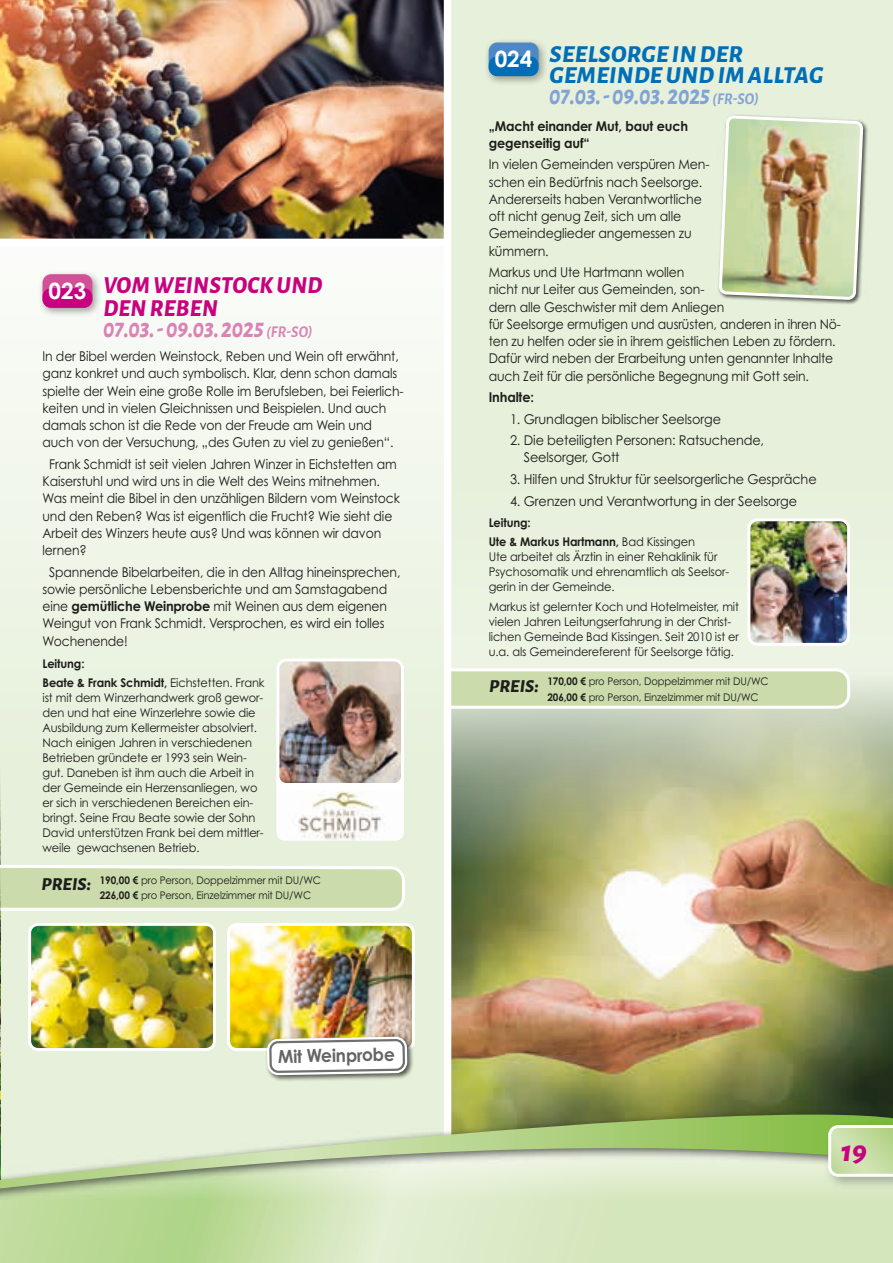
<style>
.page{position:relative;width:893px;height:1263px;background:#fff}
.page>*{position:absolute;margin:0;border:0;box-sizing:border-box;transform-origin:0 0}
.t1{font:italic 800 30px "Alegreya Sans";color:#c7027f}
.t2{font:italic 800 24px/21px "Alegreya Sans";letter-spacing:.02em;color:#006fb7}
.t3{font:italic 800 24px/21.8px "Alegreya Sans";letter-spacing:.02em;color:#c7027f;scale:.95 1}
.t4{font:700 22.5px "Century Gothic Pro";color:#fff}
.t5{font:700 18px "Century Gothic Pro";color:#646463;scale:.95 1}
.t6{font:13.5px/17.2px "Century Gothic Pro";letter-spacing:-.01em;color:#1d1d1b;scale:.92 1}
.t7{font:13.5px/17.2px "Century Gothic Pro";letter-spacing:-.01em;color:#1d1d1b;scale:.95 1}
.t8{font:13.5px/17.2px "Century Gothic Pro";letter-spacing:-.01em;color:#1d1d1b;scale:.93 1}
.t9{font:700 13.5px/17.2px "Century Gothic Pro";letter-spacing:-.01em;color:#1d1d1b;scale:.95 1}
.t10{font:12px/15px "Century Gothic Pro";letter-spacing:-.01em;color:#1d1d1b;scale:.95 1}
.t11{font:700 12px/19.2px "Century Gothic Pro";letter-spacing:-.01em;color:#1d1d1b;scale:.95 1}
.t12{font:10.5px/15.6px "Century Gothic Pro";letter-spacing:-.01em;color:#1d1d1b;scale:.95 1}
.s1{color:#dc83b5}
.s2{font-weight:700;font-size:16.5px;color:#dc83b5}
.s3{font-weight:700}
.s4{font-weight:400}
.s5{font-family:"Alegreya Sans";font-weight:800;font-style:italic;font-size:18px}
.s6{color:#82a3d6}
.s7{font-weight:700;font-size:16.5px;color:#82a3d6}
</style>
<div class="page">
<svg style="left:1px;top:317px;width:443px;height:791px;fill:#edf4e5"></svg>
<hr style="left:0;top:0;width:1px;height:1199px;background:#e6f0da">
<div style="left:447px;top:0;width:446px;height:1199px;background:#e6f0da"></div>
<img style="left:0;top:780px;width:1px;height:328px">
<img style="left:451px;top:689px;width:442px;height:419px">
<svg style="left:0;top:863px;width:406px;height:49px"></svg>
<div style="left:37px;top:269px;width:65px;height:48px;background:#1d1d1b;opacity:.4"></div>
<div style="left:43px;top:274px;width:49px;height:34px;background:#d15098;border-radius:9px"></div>
<div style="left:43px;top:288px;width:49px;height:20px;background:#c7027f;border-radius:9px"></div>
<img style="left:228px;top:924px;width:185px;height:125px">
<div style="left:227px;top:923px;width:188px;height:128px;border:3px solid #fff;border-radius:9px"></div>
<img style="left:30px;top:924px;width:185px;height:125px">
<div style="left:28px;top:923px;width:188px;height:128px;border:3px solid #fff;border-radius:9px"></div>
<div style="left:276px;top:768px;width:128px;height:72px;background:#fff;border-radius:9px"></div>
<img style="left:277px;top:791px;width:126px;height:49px">
<img style="left:280px;top:662px;width:120px;height:120px">
<div style="left:276px;top:658px;width:128px;height:128px;border:3px solid #fff;border-radius:9px"></div>
<div style="left:265px;top:1034px;width:149px;height:48px;background:#1d1d1b;opacity:.75"></div>
<svg style="left:265px;top:1036px;width:144px;height:39px"></svg>
<img style="left:0;top:0;width:444px;height:239px">
<svg style="left:451px;top:667px;width:401px;height:43px"></svg>
<img style="left:751px;top:522px;width:95px;height:120px">
<div style="left:747px;top:518px;width:103px;height:128px;border:3px solid #fff;border-radius:9px"></div>
<div style="left:483px;top:37px;width:65px;height:48px;background:#1d1d1b;opacity:.4"></div>
<div style="left:489px;top:43px;width:50px;height:33px;background:#4e87c6;border-radius:9px"></div>
<div style="left:489px;top:56px;width:50px;height:20px;background:#006fb7;border-radius:9px"></div>
<div style="left:717px;top:113px;width:151px;height:192px;background:#1d1d1b;opacity:.75"></div>
<img style="left:720px;top:114px;width:145px;height:188px">
<div style="left:444px;top:0;width:7px;height:1208px;background:#fff"></div>
<svg style="left:0;top:1219px;width:893px;height:44px"></svg>
<div style="left:0;top:1108px;width:893px;height:111px;background:#1d1d1b;opacity:.75"></div>
<svg style="left:0;top:1114px;width:893px;height:74px"></svg>
<div style="left:823px;top:1120px;width:70px;height:70px;background:#1d1d1b;opacity:.3"></div>
<svg style="left:828px;top:1125px;width:65px;height:52px"></svg>
<div style="left:0;top:239px;width:446px;height:7px;background:#fff"></div>
<h3 class="t4" style="left:49px;top:277px;width:39px">023</h3>
<h2 class="t3" style="left:103px;top:273px;width:232px">VOM WEINSTOCK UND<br>DEN REBEN<br><span class="s1">07.03. - 09.03. 2025</span> <span class="s2">(FR-SO)</span></h2>
<p class="t6" style="left:43px;top:347px;width:394px">In der Bibel werden Weinstock, Reben und Wein oft erwähnt, ganz konkret und auch symbolisch. Klar, denn schon damals spielte der Wein eine große Rolle im Berufsleben, bei Feierlich&shy;keiten und in vielen Gleichnissen und Beispielen. Und auch damals schon ist die Rede von der Freude am Wein und auch von der Versuchung, „des Guten zu viel zu genießen“.</p>
<p class="t6" style="left:43px;top:455px;width:390px;text-indent:7px">Frank Schmidt ist seit vielen Jahren Winzer in Eichstetten am Kaiserstuhl und wird uns in die Welt des Weins mitnehmen.<br>Was meint die Bibel in den unzähligen Bildern vom Weinstock und den Reben? Was ist eigentlich die Frucht? Wie sieht die Arbeit des Winzers heute aus? Und was können wir davon lernen?</p>
<p class="t6" style="left:43px;top:563px;width:391px;text-indent:7px">Spannende Bibelarbeiten, die in den Alltag hineinsprechen, sowie persönliche Lebensberichte und am Samstagabend eine <span class="s3">gemütliche Weinprobe</span> mit Weinen aus dem eigenen Weingut von Frank Schmidt. Versprochen, es wird ein tolles Wochenende!</p>
<p class="t11" style="left:43px;top:653px;width:235px">Leitung:<br>Beate &amp; Frank Schmidt, <span class="s4">Eichstetten. Frank</span></p>
<p class="t10" style="left:43px;top:690px;width:234px">ist mit dem Winzerhandwerk groß gewor&shy;den und hat eine Winzerlehre sowie die Ausbildung zum Kellermeister absolviert.<br>Nach einigen Jahren in verschiedenen Betrieben gründete er 1993 sein Wein&shy;gut. Daneben ist ihm auch die Arbeit in der Gemeinde ein Herzensanliegen, wo er sich in verschiedenen Bereichen ein&shy;bringt. Seine Frau Beate sowie der Sohn David unterstützen Frank bei dem mittler&shy;weile gewachsenen Betrieb.</p>
<p class="t12" style="left:100px;top:872px;width:234px;text-indent:-58px"><span class="s5">PREIS:</span> <span class="s3">190,00 €</span> pro Person, Doppelzimmer mit DU/WC<br><span class="s3">226,00 €</span> pro Person, Einzelzimmer mit DU/WC</p>
<h3 class="t5" style="left:278px;top:1045px;width:124px;rotate:-1deg">Mit Weinprobe</h3>
<h3 class="t4" style="left:495px;top:45px;width:39px">024</h3>
<h2 class="t2" style="left:549px;top:42px;width:275px">SEELSORGE IN DER<br>GEMEINDE UND IM ALLTAG<br><span class="s6">07.03. - 09.03. 2025</span> <span class="s7">(FR-SO)</span></h2>
<p class="t9" style="left:489px;top:117px;width:211px">„Macht einander Mut, baut euch gegenseitig auf“</p>
<p class="t8" style="left:489px;top:156px;width:239px">In vielen Gemeinden verspüren Men&shy;schen ein Bedürfnis nach Seelsorge.<br>Andererseits haben Verantwortliche oft nicht genug Zeit, sich um alle<br>Gemeindeglieder angemessen zu kümmern.</p>
<p class="t6" style="left:489px;top:264px;width:384px">Markus und Ute Hartmann wollen<br>nicht nur Leiter aus Gemeinden, son-<br>dern alle Geschwister mit dem Anliegen<br>für Seelsorge ermutigen und ausrüsten, anderen in ihren Nö&shy;ten zu helfen oder sie in ihrem geistlichen Leben zu fördern.<br>Dafür wird neben der Erarbeitung unten genannter Inhalte auch Zeit für die persönliche Begegnung mit Gott sein.</p>
<p class="t9" style="left:489px;top:388px;width:49px">Inhalte:</p>
<p class="t7" style="left:510px;top:410px;width:224px">1. Grundlagen biblischer Seelsorge</p>
<p class="t7" style="left:524px;top:432px;width:254px;text-indent:-14px">2. Die beteiligten Personen: Ratsuchende,<br>Seelsorger, Gott</p>
<p class="t7" style="left:510px;top:470px;width:324px">3. Hilfen und Struktur für seelsorgerliche Gespräche</p>
<p class="t7" style="left:510px;top:492px;width:304px">4. Grenzen und Verantwortung in der Seelsorge</p>
<p class="t11" style="left:489px;top:513px;width:219px">Leitung:<br>Ute &amp; Markus Hartmann, <span class="s4">Bad Kissingen</span></p>
<p class="t10" style="left:489px;top:549px;width:255px">Ute arbeitet als Ärztin in einer Rehaklinik für<br>Psychosomatik und ehrenamtlich als Seelsor&shy;gerin in der Gemeinde.</p>
<p class="t10" style="left:489px;top:599px;width:265px">Markus ist gelernter Koch und Hotelmeister, mit vielen Jahren Leitungserfahrung in der Christ&shy;lichen Gemeinde Bad Kissingen. Seit 2010 ist er u.a. als Gemeindereferent für Seelsorge tätig.</p>
<p class="t12" style="left:547px;top:673px;width:234px;text-indent:-58px"><span class="s5">PREIS:</span> <span class="s3">170,00 €</span> pro Person, Doppelzimmer mit DU/WC<br><span class="s3">206,00 €</span> pro Person, Einzelzimmer mit DU/WC</p>
<h1 class="t1" style="left:841px;top:1128px;width:27px">19</h1>
</div>
